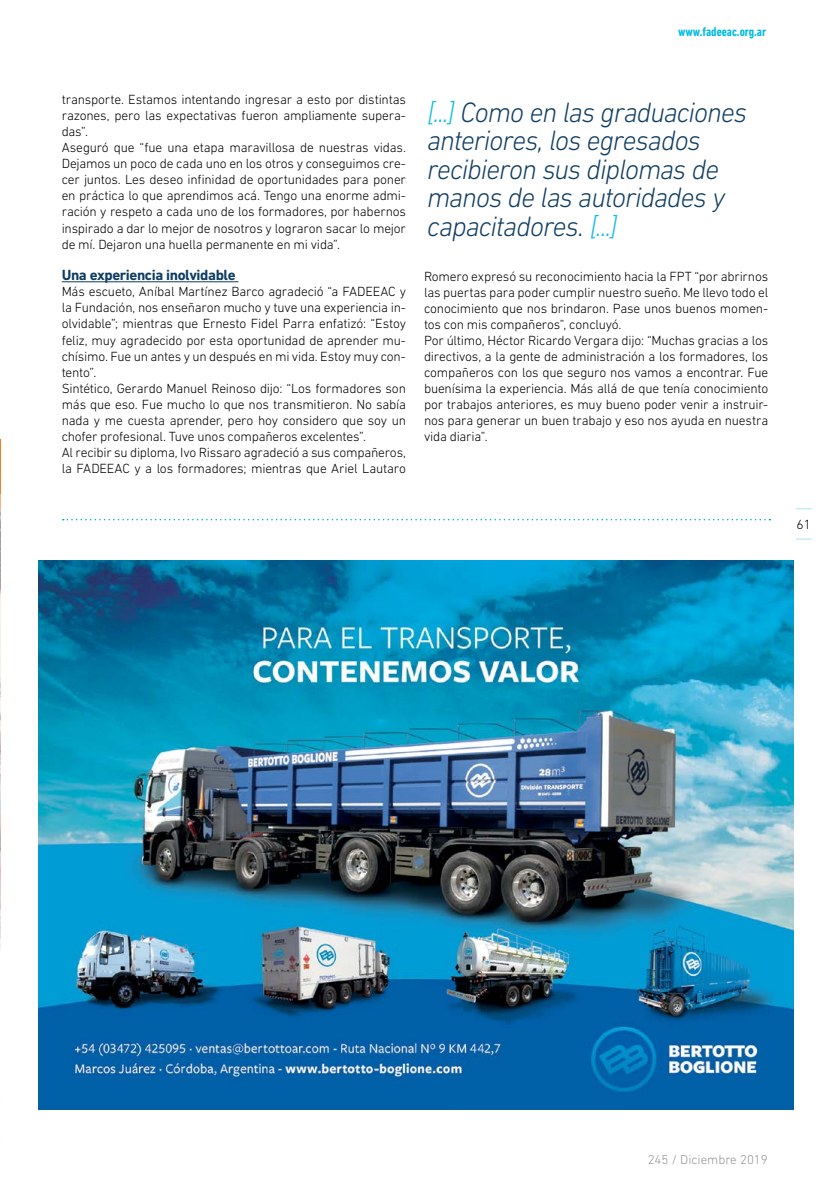
<style>
.page{position:relative;width:830px;height:1191px;background:#fff}
.page>*{position:absolute;margin:0;border:0;box-sizing:border-box;transform-origin:0 0}
.t1{font:italic 300 28.5px/28.5px "DIN Next LT Pro";letter-spacing:-.035em;color:#103d62}
.t2{font:700 15px "DIN Next LT Pro";letter-spacing:-.025em;color:#103d62}
.t3{font:300 13.5px/16px "DIN Next LT Pro";letter-spacing:-.015em;color:#000}
.t4{font:700 condensed 13.05px "DIN Next LT Pro";color:#00bbe3}
.t5{font:300 13.05px "DIN Next LT Pro";color:#939598}
.s1{color:#0ebce3}
</style>
<div class="page">
<hr style="left:62px;top:281px;width:176px;height:1px;background:#103d62">
<hr style="left:0;top:440px;width:1px;height:54px;background:#f57f20">
<svg style="left:0;top:494px;width:1px;height:16px"></svg>
<img style="left:0;top:510px;width:1px;height:438px">
<img style="left:38px;top:560px;width:755px;height:549px">
<svg style="left:63px;top:519px;width:707px;height:1px"></svg>
<svg style="left:796px;top:538px;width:15px;height:2px"></svg>
<svg style="left:796px;top:508px;width:15px;height:1px"></svg>
<p class="t4" style="left:678px;top:24px;width:89px">www.fadeeac.org.ar</p>
<p class="t3" style="left:62px;top:91px;width:345px">transporte. Estamos intentando ingresar a esto por distintas razones, pero las expectativas fueron ampliamente supera&shy;das”.<br>Aseguró que “fue una etapa maravillosa de nuestras vidas.<br>Dejamos un poco de cada uno en los otros y conseguimos cre&shy;cer juntos. Les deseo infinidad de oportunidades para poner en práctica lo que aprendimos acá. Tengo una enorme admi&shy;ración y respeto a cada uno de los formadores, por habernos inspirado a dar lo mejor de nosotros y lograron sacar lo mejor de mí. Dejaron una huella permanente en mi vida”.</p>
<p class="t2" style="left:62px;top:266px;width:175px">Una experiencia inolvidable</p>
<p class="t3" style="left:62px;top:283px;width:345px">Más escueto, Aníbal Martínez Barco agradeció “a FADEEAC y la Fundación, nos enseñaron mucho y tuve una experiencia in&shy;olvidable”; mientras que Ernesto Fidel Parra enfatizó: “Estoy feliz, muy agradecido por esta oportunidad de aprender mu&shy;chísimo. Fue un antes y un después en mi vida. Estoy muy con&shy;tento”.<br>Sintético, Gerardo Manuel Reinoso dijo: “Los formadores son más que eso. Fue mucho lo que nos transmitieron. No sabía nada y me cuesta aprender, pero hoy considero que soy un chofer profesional. Tuve unos compañeros excelentes”.<br>Al recibir su diploma, Ivo Rissaro agradeció a sus compañeros, la FADEEAC y a los formadores; mientras que Ariel Lautaro</p>
<h1 class="t1" style="left:427px;top:98px;width:321px"><span class="s1">[...]</span> Como en las graduaciones anteriores, los egresados recibieron sus diplomas de manos de las autoridades y capacitadores. <span class="s1">[...]</span></h1>
<p class="t3" style="left:424px;top:268px;width:345px">Romero expresó su reconocimiento hacia la FPT “por abrirnos las puertas para poder cumplir nuestro sueño. Me llevo todo el conocimiento que nos brindaron. Pase unos buenos momen&shy;tos con mis compañeros”, concluyó.<br>Por último, Héctor Ricardo Vergara dijo: “Muchas gracias a los directivos, a la gente de administración a los formadores, los compañeros con los que seguro nos vamos a encontrar. Fue buenísima la experiencia. Más allá de que tenía conocimiento por trabajos anteriores, es muy bueno poder venir a instruir&shy;nos para generar un buen trabajo y eso nos ayuda en nuestra vida diaria”.</p>
<p class="t3" style="left:796px;top:516px;width:16px">61</p>
<p class="t5" style="left:647px;top:1151px;width:122px">245 / Diciembre 2019</p>
</div>
